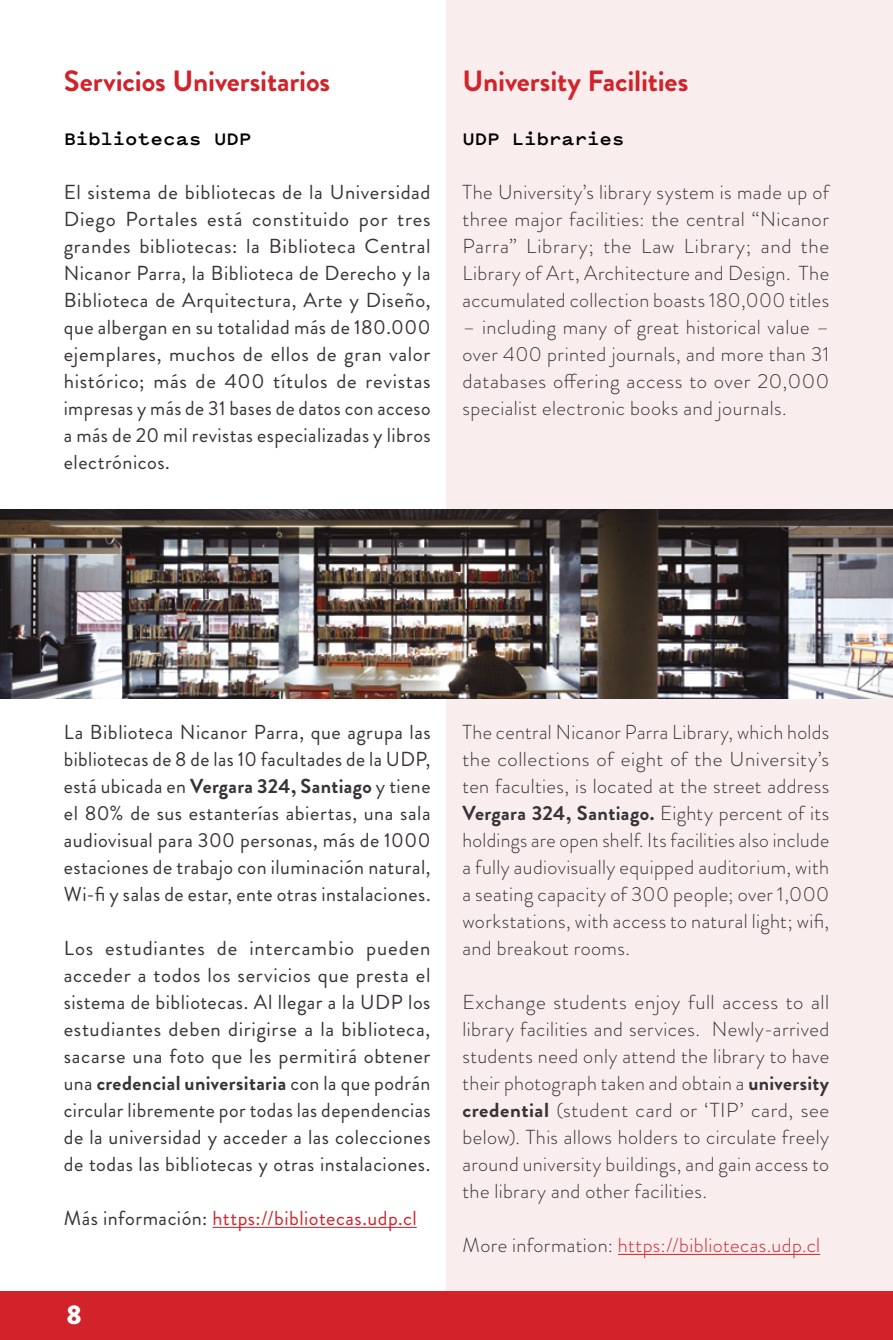
<style>
.page{position:relative;width:893px;height:1340px;background:#fff}
.page>*{position:absolute;margin:0;border:0;box-sizing:border-box;transform-origin:0 0}
.t1{font:700 29.25px "Brandon Grotesque";letter-spacing:-.005em;color:#d2232a}
.t2{font:900 27px "Brandon Grotesque";color:#fff}
.t3{font:20.25px/27px "Brandon Grotesque";letter-spacing:.025em;color:#383337;text-align:justify}
.t4{font:300 20.25px/27px "Brandon Grotesque";letter-spacing:.02em;color:#383337;text-align:justify}
.t5{font:300 20.25px "Brandon Grotesque";letter-spacing:.02em;color:#d2232a}
.t6{font:20.25px "Brandon Grotesque";letter-spacing:.02em;color:#d2232a}
.t7{font:700 20.25px "Pitch Sans";color:#000}
.s1{font-weight:700}
.s2{color:#383337}
</style>
<div class="page">
<div style="left:446px;top:0;width:447px;height:1290px;background:#faedee"></div>
<div style="left:0;top:1291px;width:893px;height:48px;background:#d2232a"></div>
<hr style="left:212px;top:1226px;width:205px;height:1px;background:#d2232a">
<hr style="left:618px;top:1253px;width:202px;height:1px;background:#d2232a">
<img style="left:0;top:509px;width:893px;height:189px">
<h1 class="t1" style="left:64px;top:60px;width:268px">Servicios Universitarios</h1>
<h1 class="t1" style="left:462px;top:60px;width:227px">University Facilities</h1>
<p class="t7" style="left:64px;top:125px;width:189px">Bibliotecas UDP</p>
<p class="t7" style="left:462px;top:125px;width:163px">UDP Libraries</p>
<p class="t3" style="left:64px;top:179px;width:368px">El sistema de bibliotecas de la Universidad Diego Portales está constituido por tres grandes bibliotecas: la Biblioteca Central Nicanor Parra, la Biblioteca de Derecho y la Biblioteca de Arquitectura, Arte y Diseño, que albergan en su totalidad más de 180.000 ejemplares, muchos de ellos de gran valor histórico; más de 400 títulos de revistas impresas y más de 31 bases de datos con acceso a más de 20 mil revistas especializadas y libros electrónicos.</p>
<p class="t4" style="left:462px;top:178px;width:368px">The University’s library system is made up of three major facilities: the central “Nicanor Parra” Library; the Law Library; and the Library of Art, Architecture and Design. The accumulated collection boasts 180,000 titles</p>
<p class="t4" style="left:462px;top:313px;width:368px">– including many of great historical value – over 400 printed journals, and more than 31 databases offering access to over 20,000 specialist electronic books and journals.</p>
<p class="t3" style="left:64px;top:719px;width:368px">La Biblioteca Nicanor Parra, que agrupa las bibliotecas de 8 de las 10 facultades de la UDP, está ubicada en <span class="s1">Vergara 324, Santiago</span> y tiene el 80% de sus estanterías abiertas, una sala audiovisual para 300 personas, más de 1000 estaciones de trabajo con iluminación natural, Wi-fi y salas de estar, ente otras instalaciones.</p>
<p class="t3" style="left:64px;top:935px;width:368px">Los estudiantes de intercambio pueden acceder a todos los servicios que presta el sistema de bibliotecas. Al llegar a la UDP los estudiantes deben dirigirse a la biblioteca, sacarse una foto que les permitirá obtener una <span class="s1">credencial universitaria</span> con la que podrán circular libremente por todas las dependencias de la universidad y acceder a las colecciones de todas las bibliotecas y otras instalaciones.</p>
<p class="t6" style="left:64px;top:1204px;width:354px"><span class="s2">Más información:</span> https://bibliotecas.udp.cl</p>
<h2 class="t2" style="left:66px;top:1295px;width:17px">8</h2>
<p class="t4" style="left:462px;top:718px;width:368px">The central Nicanor Parra Library, which holds the collections of eight of the University’s ten faculties, is located at the street address <span class="s1">Vergara 324, Santiago.</span> Eighty percent of its holdings are open shelf. Its facilities also include a fully audiovisually equipped auditorium, with a seating capacity of 300 people; over 1,000 workstations, with access to natural light; wifi, and breakout rooms.</p>
<p class="t4" style="left:462px;top:988px;width:368px">Exchange students enjoy full access to all library facilities and services. Newly-arrived students need only attend the library to have their photograph taken and obtain a <span class="s1">university credential</span> (student card or ‘TIP’ card, see below). This allows holders to circulate freely around university buildings, and gain access to the library and other facilities.</p>
<p class="t5" style="left:462px;top:1231px;width:359px"><span class="s2">More information:</span> https://bibliotecas.udp.cl</p>
</div>
